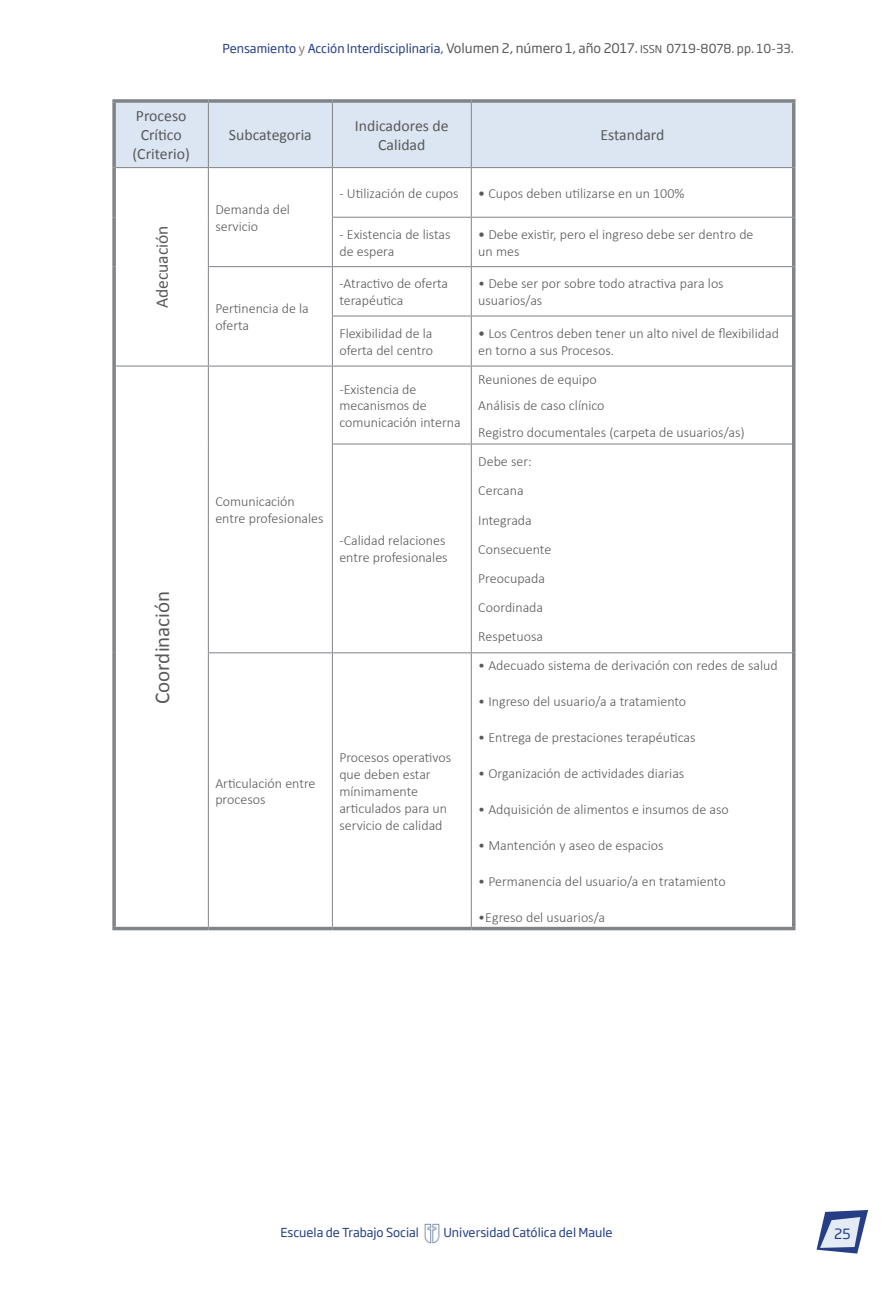
<style>
.page{position:relative;width:893px;height:1290px;background:#fff}
.page>*{position:absolute;margin:0;border:0;box-sizing:border-box;transform-origin:0 0}
.t1{font:21px "Calibri";color:#58595b}
.t2{font:17.5px "Calibri";color:#58595b}
.t3{font:15.75px/18.9px "Calibri";color:#58595b;text-align:center}
.t4{font:300 14px/16.8px "Calibri";color:#58595b}
.t5{font:14px "Soho Gothic Pro";color:#253e85}
.t6{font:12.25px "Soho Gothic Pro";color:#253e85}
.s1{color:#808387}
.s2{color:#555759}
.s3{font-size:13.12px;color:#58595b}
.s4{font-size:10.5px;color:#555759}
.s5{color:#58595b}
.s6{font-weight:400}
</style>
<div class="page">
<svg style="left:816px;top:1210px;width:52px;height:43px"></svg>
<img style="left:424px;top:1223px;width:16px;height:21px">
<div style="left:116px;top:103px;width:676px;height:64px;background:#dce6f2"></div>
<hr style="left:208px;top:103px;width:1px;height:64px;background:#808387">
<hr style="left:332px;top:103px;width:1px;height:64px;background:#808387">
<hr style="left:471px;top:103px;width:1px;height:64px;background:#808387">
<hr style="left:116px;top:167px;width:92px;height:1px;background:#808387">
<hr style="left:208px;top:167px;width:124px;height:1px;background:#808387">
<hr style="left:208px;top:168px;width:1px;height:49px;background:#808387">
<hr style="left:208px;top:217px;width:1px;height:49px;background:#808387">
<hr style="left:332px;top:167px;width:139px;height:1px;background:#808387">
<hr style="left:332px;top:168px;width:1px;height:49px;background:#808387">
<hr style="left:471px;top:167px;width:321px;height:1px;background:#808387">
<hr style="left:471px;top:168px;width:1px;height:49px;background:#808387">
<hr style="left:332px;top:217px;width:139px;height:1px;background:#808387">
<hr style="left:332px;top:218px;width:1px;height:48px;background:#808387">
<hr style="left:471px;top:217px;width:321px;height:1px;background:#808387">
<hr style="left:471px;top:218px;width:1px;height:48px;background:#808387">
<hr style="left:208px;top:266px;width:124px;height:1px;background:#808387">
<hr style="left:208px;top:267px;width:1px;height:49px;background:#808387">
<hr style="left:208px;top:316px;width:1px;height:50px;background:#808387">
<hr style="left:332px;top:266px;width:139px;height:1px;background:#808387">
<hr style="left:332px;top:267px;width:1px;height:49px;background:#808387">
<hr style="left:471px;top:266px;width:321px;height:1px;background:#808387">
<hr style="left:471px;top:267px;width:1px;height:49px;background:#808387">
<hr style="left:332px;top:316px;width:139px;height:1px;background:#808387">
<hr style="left:332px;top:316px;width:1px;height:50px;background:#808387">
<hr style="left:471px;top:316px;width:321px;height:1px;background:#808387">
<hr style="left:471px;top:316px;width:1px;height:50px;background:#808387">
<hr style="left:116px;top:366px;width:92px;height:1px;background:#808387">
<hr style="left:208px;top:366px;width:124px;height:1px;background:#808387">
<hr style="left:208px;top:366px;width:1px;height:78px;background:#808387">
<hr style="left:208px;top:444px;width:1px;height:208px;background:#808387">
<hr style="left:332px;top:366px;width:139px;height:1px;background:#808387">
<hr style="left:332px;top:366px;width:1px;height:78px;background:#808387">
<hr style="left:471px;top:366px;width:321px;height:1px;background:#808387">
<hr style="left:471px;top:366px;width:1px;height:78px;background:#808387">
<hr style="left:332px;top:444px;width:139px;height:1px;background:#808387">
<hr style="left:332px;top:444px;width:1px;height:208px;background:#808387">
<hr style="left:471px;top:444px;width:321px;height:1px;background:#808387">
<hr style="left:471px;top:444px;width:1px;height:208px;background:#808387">
<hr style="left:208px;top:652px;width:124px;height:1px;background:#808387">
<hr style="left:208px;top:653px;width:1px;height:274px;background:#808387">
<hr style="left:332px;top:652px;width:139px;height:1px;background:#808387">
<hr style="left:332px;top:653px;width:1px;height:274px;background:#808387">
<hr style="left:471px;top:652px;width:321px;height:1px;background:#808387">
<hr style="left:471px;top:653px;width:1px;height:274px;background:#808387">
<svg style="left:112px;top:99px;width:96px;height:4px"></svg>
<svg style="left:112px;top:103px;width:4px;height:65px"></svg>
<svg style="left:208px;top:99px;width:124px;height:4px"></svg>
<svg style="left:332px;top:99px;width:139px;height:4px"></svg>
<svg style="left:471px;top:99px;width:324px;height:4px"></svg>
<hr style="left:792px;top:103px;width:3px;height:65px;background:#808387">
<svg style="left:112px;top:168px;width:4px;height:49px"></svg>
<svg style="left:112px;top:217px;width:4px;height:50px"></svg>
<svg style="left:112px;top:267px;width:4px;height:49px"></svg>
<svg style="left:112px;top:316px;width:4px;height:50px"></svg>
<hr style="left:792px;top:168px;width:3px;height:49px;background:#808387">
<hr style="left:792px;top:217px;width:3px;height:50px;background:#808387">
<hr style="left:792px;top:267px;width:3px;height:49px;background:#808387">
<hr style="left:792px;top:316px;width:3px;height:50px;background:#808387">
<svg style="left:112px;top:366px;width:4px;height:78px"></svg>
<svg style="left:112px;top:444px;width:4px;height:209px"></svg>
<svg style="left:112px;top:653px;width:4px;height:274px"></svg>
<hr style="left:112px;top:927px;width:96px;height:3px;background:#808387">
<hr style="left:792px;top:366px;width:3px;height:78px;background:#808387">
<hr style="left:792px;top:444px;width:3px;height:209px;background:#808387">
<hr style="left:792px;top:653px;width:3px;height:274px;background:#808387">
<hr style="left:208px;top:927px;width:124px;height:3px;background:#808387">
<hr style="left:332px;top:927px;width:139px;height:3px;background:#808387">
<hr style="left:471px;top:927px;width:324px;height:3px;background:#808387">
<p class="t3" style="left:133px;top:107px;width:59px">Proceso<br>Crítico (Criterio)</p>
<p class="t2" style="left:151px;top:308px;width:84px;rotate:-90deg">Adecuación</p>
<h1 class="t1" style="left:149px;top:704px;width:115px;rotate:-90deg">Coordinación</h1>
<p class="t6" style="left:223px;top:39px;width:573px">Pensamiento <span class="s1">y</span> Acción Interdisciplinaria<span class="s2">,</span> <span class="s3">Volumen 2, número 1, año 2017</span><span class="s2">.</span> <span class="s4">ISSN</span> <span class="s2">0719-8078.</span> <span class="s5">pp. 10-33.</span></p>
<p class="t3" style="left:229px;top:126px;width:84px">Subcategoria</p>
<p class="t3" style="left:355px;top:116px;width:95px">Indicadores de<br>Calidad</p>
<p class="t3" style="left:600px;top:126px;width:65px">Estandard</p>
<p class="t4" style="left:215px;top:201px;width:76px">Demanda del servicio</p>
<p class="t4" style="left:215px;top:300px;width:95px">Pertinencia de la oferta</p>
<p class="t4" style="left:215px;top:493px;width:110px">Comunicación entre profesionales</p>
<p class="t4" style="left:215px;top:774px;width:102px">Articulación entre procesos</p>
<p class="t4" style="left:339px;top:184px;width:121px">- Utilización de cupos</p>
<p class="t4" style="left:478px;top:184px;width:208px"><span class="s6">•</span> Cupos deben utilizarse en un 100%</p>
<p class="t4" style="left:339px;top:226px;width:113px">- Existencia de listas de espera</p>
<p class="t4" style="left:478px;top:226px;width:277px"><span class="s6">•</span> Debe existir, pero el ingreso debe ser dentro de un mes</p>
<p class="t4" style="left:339px;top:275px;width:110px">-Atractivo de oferta terapéutica</p>
<p class="t4" style="left:478px;top:275px;width:247px">• Debe ser por sobre todo atractiva para los usuarios/as</p>
<p class="t4" style="left:339px;top:325px;width:95px">Flexibilidad de la oferta del centro</p>
<p class="t4" style="left:478px;top:325px;width:302px"><span class="s6">•</span> Los Centros deben tener un alto nivel de flexibilidad en torno a sus Procesos.</p>
<p class="t4" style="left:339px;top:380px;width:123px">-Existencia de mecanismos de comunicación interna</p>
<p class="t4" style="left:478px;top:365px;width:268px;line-height:26.8px">Reuniones de equipo<br>Análisis de caso clínico<br>Registro documentales (carpeta de usuarios/as)</p>
<p class="t4" style="left:339px;top:532px;width:110px">-Calidad relaciones entre profesionales</p>
<p class="t4" style="left:339px;top:749px;width:113px">Procesos operativos que deben estar mínimamente articulados para un servicio de calidad</p>
<p class="t4" style="left:478px;top:447px;width:75px;line-height:29.2px">Debe ser:<br>Cercana<br>Integrada<br>Consecuente<br>Preocupada<br>Coordinada<br>Respetuosa</p>
<p class="t4" style="left:478px;top:657px;width:301px">• Adecuado sistema de derivación con redes de salud</p>
<p class="t4" style="left:478px;top:693px;width:209px">• Ingreso del usuario/a a tratamiento</p>
<p class="t4" style="left:478px;top:729px;width:219px">• Entrega de prestaciones terapéuticas</p>
<p class="t4" style="left:478px;top:765px;width:208px">• Organización de actividades diarias</p>
<p class="t4" style="left:478px;top:801px;width:252px">• Adquisición de alimentos e insumos de aso</p>
<p class="t4" style="left:478px;top:836px;width:187px">• Mantención y aseo de espacios</p>
<p class="t4" style="left:478px;top:872px;width:249px">• Permanencia del usuario/a en tratamiento</p>
<p class="t4" style="left:478px;top:908px;width:128px">•Egreso del usuarios/a</p>
<p class="t6" style="left:280px;top:1223px;width:140px">Escuela de Trabajo Social</p>
<p class="t6" style="left:443px;top:1223px;width:171px">Universidad Católica del Maule</p>
<p class="t5" style="left:834px;top:1222px;width:18px">25</p>
</div>
